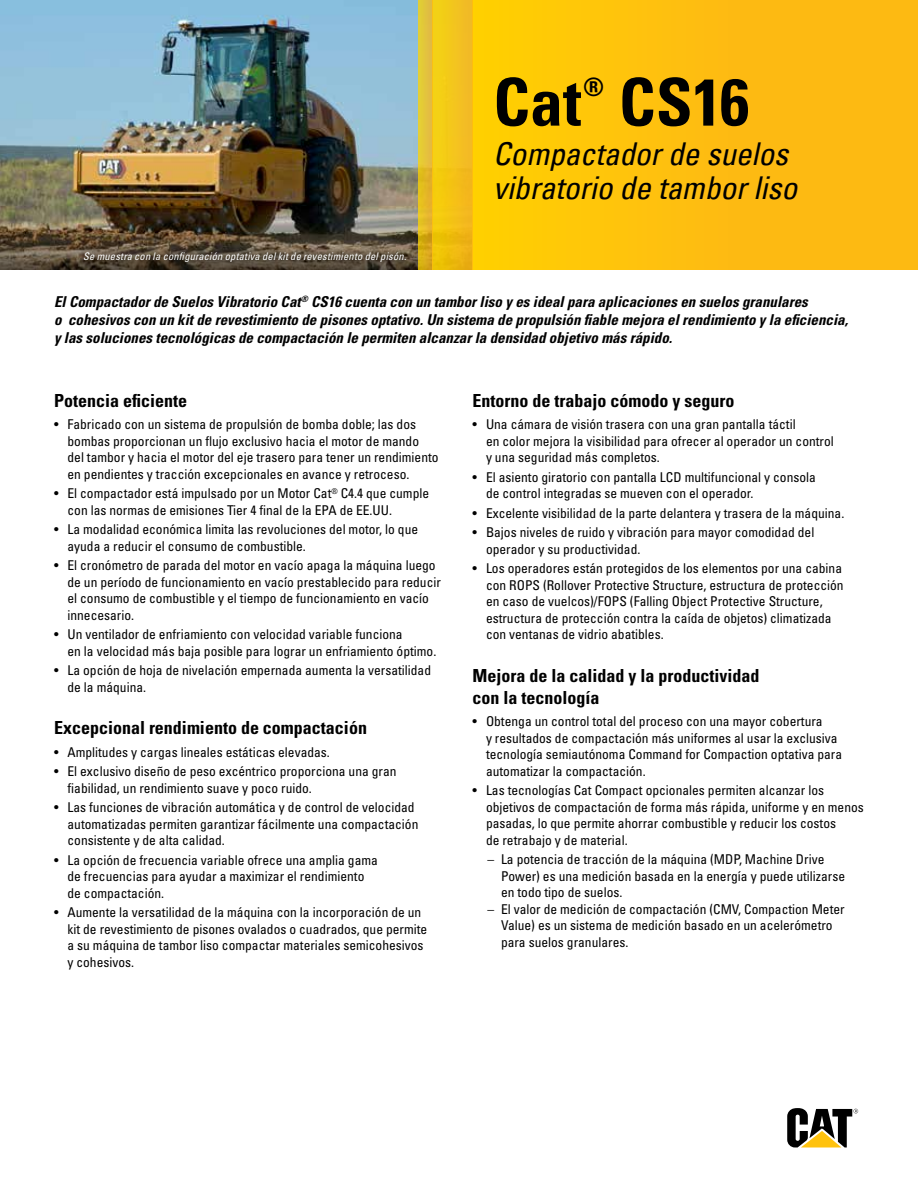
<style>
.page{position:relative;width:918px;height:1188px;background:#fff}
.page>*{position:absolute;margin:0;border:0;box-sizing:border-box;transform-origin:0 0}
.MH{font:700 condensed 66px "Univers LT Std";color:#000}
.t1{font:italic condensed 31.5px/34.5px "Univers LT";letter-spacing:-.005em;color:#000}
.MH-2{font:700 condensed 25.35px "Univers LT Std";color:#000}
.Body_Copy_Title{font:700 condensed 18px/21.6px "Univers LT Std";color:#000}
.t2{font:italic 700 condensed 15px/18px "Univers LT Std";color:#000}
.t3{font:condensed 13.5px/16.5px "Univers LT Std";color:#000}
.BC{font:italic condensed 10.5px "Univers LT Std";letter-spacing:.02em;color:#fff}
</style>
<div class="page">
<img style="left:0;top:0;width:419px;height:232px">
<svg style="left:0;top:232px;width:419px;height:38px;background:#564835"></svg>
<div style="left:473px;top:0;width:445px;height:270px;background:linear-gradient(to right,#ffcd04,#fdb517)"></div>
<svg style="left:432px;top:0;width:41px;height:270px;background:#f2c317"></svg>
<svg style="left:419px;top:0;width:13px;height:270px;background:#e1bd31"></svg>
<svg style="left:787px;top:1108px;width:71px;height:40px"></svg>
<svg style="left:79px;top:246px;width:333px;height:22px;background:#55493a"></svg>
<p class="BC" style="left:83px;top:250px;width:325px">Se muestra con la configuración optativa del kit de revestimiento del pisón.</p>
<p class="MH" style="left:493px;top:62px;width:90px">Cat</p>
<p class="MH-2" style="left:583px;top:72px;width:23px">®</p>
<p class="MH" style="left:619px;top:62px;width:132px">CS16</p>
<p class="t1" style="left:493px;top:136px;width:306px">Compactador de suelos vibratorio de tambor liso</p>
<p class="t2" style="left:54px;top:293px;width:796px">El Compactador de Suelos Vibratorio Cat<sup>®</sup> CS16 cuenta con un tambor liso y es ideal para aplicaciones en suelos granulares<br>o cohesivos con un kit de revestimiento de pisones optativo. Un sistema de propulsión fiable mejora el rendimiento y la eficiencia, y las soluciones tecnológicas de compactación le permiten alcanzar la densidad objetivo más rápido.</p>
<p class="Body_Copy_Title" style="left:54px;top:390px;width:135px">Potencia eficiente</p>
<p class="t3" style="left:68px;top:416px;width:373px;text-indent:-14px">• Fabricado con un sistema de propulsión de bomba doble; las dos bombas proporcionan un flujo exclusivo hacia el motor de mando del tambor y hacia el motor del eje trasero para tener un rendimiento en pendientes y tracción excepcionales en avance y retroceso.</p>
<p class="t3" style="left:68px;top:485px;width:363px;text-indent:-14px">• El compactador está impulsado por un Motor Cat<sup>®</sup> C4.4 que cumple con las normas de emisiones Tier 4 final de la EPA de EE.UU.</p>
<p class="t3" style="left:68px;top:521px;width:352px;text-indent:-14px">• La modalidad económica limita las revoluciones del motor, lo que ayuda a reducir el consumo de combustible.</p>
<p class="t3" style="left:68px;top:557px;width:375px;text-indent:-14px">• El cronómetro de parada del motor en vacío apaga la máquina luego de un período de funcionamiento en vacío prestablecido para reducir el consumo de combustible y el tiempo de funcionamiento en vacío innecesario.</p>
<p class="t3" style="left:68px;top:626px;width:370px;text-indent:-14px">• Un ventilador de enfriamiento con velocidad variable funciona<br>en la velocidad más baja posible para lograr un enfriamiento óptimo.</p>
<p class="t3" style="left:68px;top:662px;width:365px;text-indent:-14px">• La opción de hoja de nivelación empernada aumenta la versatilidad de la máquina.</p>
<p class="Body_Copy_Title" style="left:54px;top:717px;width:315px">Excepcional rendimiento de compactación</p>
<p class="t3" style="left:54px;top:744px;width:277px">• Amplitudes y cargas lineales estáticas elevadas.</p>
<p class="t3" style="left:68px;top:763px;width:331px;text-indent:-14px">• El exclusivo diseño de peso excéntrico proporciona una gran fiabilidad, un rendimiento suave y poco ruido.</p>
<p class="t3" style="left:68px;top:799px;width:352px;text-indent:-14px">• Las funciones de vibración automática y de control de velocidad automatizadas permiten garantizar fácilmente una compactación consistente y de alta calidad.</p>
<p class="t3" style="left:68px;top:852px;width:312px;text-indent:-14px">• La opción de frecuencia variable ofrece una amplia gama de frecuencias para ayudar a maximizar el rendimiento de compactación.</p>
<p class="t3" style="left:68px;top:904px;width:361px;text-indent:-14px">• Aumente la versatilidad de la máquina con la incorporación de un kit de revestimiento de pisones ovalados o cuadrados, que permite a su máquina de tambor liso compactar materiales semicohesivos y cohesivos.</p>
<p class="Body_Copy_Title" style="left:472px;top:390px;width:263px">Entorno de trabajo cómodo y seguro</p>
<p class="t3" style="left:486px;top:416px;width:349px;text-indent:-14px">• Una cámara de visión trasera con una gran pantalla táctil<br>en color mejora la visibilidad para ofrecer al operador un control y una seguridad más completos.</p>
<p class="t3" style="left:486px;top:469px;width:331px;text-indent:-14px">• El asiento giratorio con pantalla LCD multifuncional y consola de control integradas se mueven con el operador.</p>
<p class="t3" style="left:472px;top:505px;width:373px">• Excelente visibilidad de la parte delantera y trasera de la máquina.</p>
<p class="t3" style="left:486px;top:524px;width:330px;text-indent:-14px">• Bajos niveles de ruido y vibración para mayor comodidad del operador y su productividad.</p>
<p class="t3" style="left:486px;top:560px;width:359px;text-indent:-14px">• Los operadores están protegidos de los elementos por una cabina con ROPS (Rollover Protective Structure, estructura de protección en caso de vuelcos)/FOPS (Falling Object Protective Structure, estructura de protección contra la caída de objetos) climatizada con ventanas de vidrio abatibles.</p>
<p class="Body_Copy_Title" style="left:472px;top:665px;width:288px">Mejora de la calidad y la productividad con la tecnología</p>
<p class="t3" style="left:486px;top:713px;width:358px;text-indent:-14px">• Obtenga un control total del proceso con una mayor cobertura<br>y resultados de compactación más uniformes al usar la exclusiva tecnología semiautónoma Command for Compaction optativa para automatizar la compactación.</p>
<p class="t3" style="left:486px;top:782px;width:379px;text-indent:-14px">• Las tecnologías Cat Compact opcionales permiten alcanzar los objetivos de compactación de forma más rápida, uniforme y en menos pasadas, lo que permite ahorrar combustible y reducir los costos<br>de retrabajo y de material.</p>
<p class="t3" style="left:501px;top:851px;width:346px;text-indent:-14px">– La potencia de tracción de la máquina (MDP, Machine Drive<br>Power) es una medición basada en la energía y puede utilizarse en todo tipo de suelos.</p>
<p class="t3" style="left:501px;top:900px;width:345px;text-indent:-14px">– El valor de medición de compactación (CMV, Compaction Meter<br>Value) es un sistema de medición basado en un acelerómetro para suelos granulares.</p>
</div>
